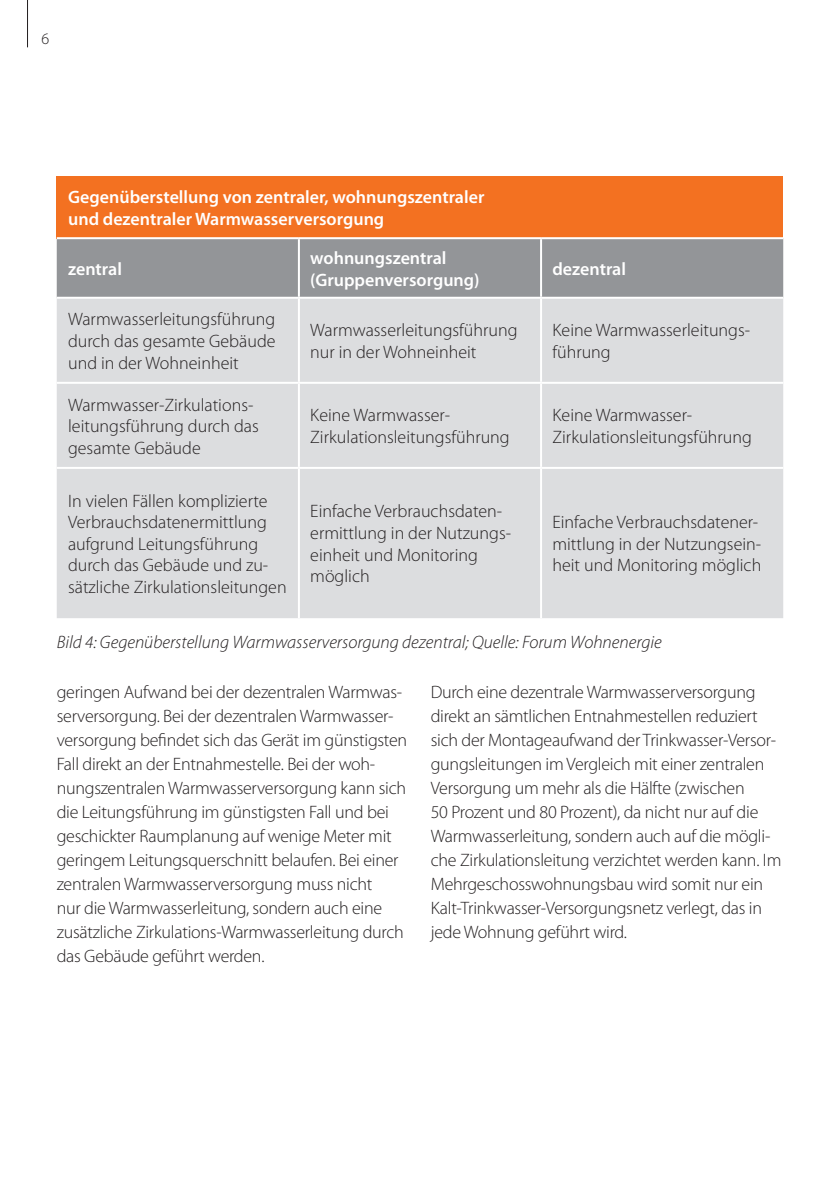
<style>
.page{position:relative;width:840px;height:1191px;background:#fff}
.page>*{position:absolute;margin:0;border:0;box-sizing:border-box;transform-origin:0 0}
.Mengentext{font:300 18px/24px "Myriad Pro";letter-spacing:-.015em;color:#231f20}
.t1{font:600 18px/21.6px "Myriad Pro";color:#fff}
.Überschrift{font:italic 300 18px "Myriad Pro";color:#231f20}
.t2{font:300 16px "Myriad Pro";color:#231f20}
</style>
<div class="page">
<hr style="left:27px;top:0;width:1px;height:47px;background:#231f20">
<div style="left:57px;top:176px;width:725px;height:62px;background:#f37121"></div>
<div style="left:57px;top:239px;width:725px;height:58px;background:#939598"></div>
<div style="left:57px;top:299px;width:725px;height:319px;background:#dcdddf"></div>
<hr style="left:57px;top:237px;width:242px;height:2px;background:#fff">
<hr style="left:299px;top:237px;width:241px;height:2px;background:#fff">
<hr style="left:298px;top:239px;width:2px;height:58px;background:#fff">
<hr style="left:540px;top:237px;width:242px;height:2px;background:#fff">
<hr style="left:539px;top:239px;width:2px;height:58px;background:#fff">
<hr style="left:298px;top:299px;width:2px;height:83px;background:#fff">
<hr style="left:539px;top:299px;width:2px;height:83px;background:#fff">
<hr style="left:57px;top:382px;width:242px;height:2px;background:#fff">
<hr style="left:299px;top:382px;width:241px;height:2px;background:#fff">
<hr style="left:298px;top:384px;width:2px;height:83px;background:#fff">
<hr style="left:540px;top:382px;width:242px;height:2px;background:#fff">
<hr style="left:539px;top:384px;width:2px;height:83px;background:#fff">
<hr style="left:57px;top:467px;width:242px;height:2px;background:#fff">
<hr style="left:299px;top:467px;width:241px;height:2px;background:#fff">
<hr style="left:298px;top:469px;width:2px;height:149px;background:#fff">
<hr style="left:540px;top:467px;width:242px;height:2px;background:#fff">
<hr style="left:539px;top:469px;width:2px;height:149px;background:#fff">
<p class="t2" style="left:41px;top:30px;width:9px">6</p>
<p class="t1" style="left:68px;top:186px;width:417px">Gegenüberstellung von zentraler, wohnungszentraler</p>
<p class="t1" style="left:68px;top:208px;width:317px">und dezentraler Warmwasserversorgung</p>
<p class="t1" style="left:68px;top:258px;width:55px">zentral</p>
<p class="t1" style="left:310px;top:247px;width:171px">wohnungszentral (Gruppenversorgung)</p>
<p class="t1" style="left:552px;top:258px;width:75px">dezentral</p>
<p class="Mengentext" style="left:68px;top:309px;width:209px;line-height:21.6px;text-align:justify">Warmwasserleitungsführung durch das gesamte Gebäude und in der Wohneinheit</p>
<p class="Mengentext" style="left:310px;top:318px;width:209px">Warmwasserleitungsführung</p>
<p class="Mengentext" style="left:552px;top:318px;width:198px">Keine Warmwasserleitungs-</p>
<p class="Mengentext" style="left:552px;top:340px;width:60px">führung</p>
<p class="Mengentext" style="left:310px;top:340px;width:167px">nur in der Wohneinheit</p>
<p class="Mengentext" style="left:68px;top:393px;width:186px">Warmwasser-Zirkulations-</p>
<p class="Mengentext" style="left:68px;top:414px;width:192px">leitungsführung durch das</p>
<p class="Mengentext" style="left:68px;top:436px;width:134px">gesamte Gebäude</p>
<p class="Mengentext" style="left:310px;top:405px;width:201px;line-height:21.6px">Keine Warmwasser-<br>Zirkulationsleitungsführung</p>
<p class="Mengentext" style="left:552px;top:405px;width:201px;line-height:21.6px">Keine Warmwasser-<br>Zirkulationsleitungsführung</p>
<p class="Mengentext" style="left:68px;top:490px;width:220px;line-height:21.6px">In vielen Fällen komplizierte<br>Verbrauchsdatenermittlung aufgrund Leitungsführung durch das Gebäude und zu&shy;sätzliche Zirkulationsleitungen</p>
<p class="Mengentext" style="left:310px;top:501px;width:202px;line-height:21.6px">Einfache Verbrauchsdaten&shy;ermittlung in der Nutzungs&shy;einheit und Monitoring möglich</p>
<p class="Mengentext" style="left:552px;top:511px;width:210px;line-height:21.6px">Einfache Verbrauchsdatener&shy;mittlung in der Nutzungsein&shy;heit und Monitoring möglich</p>
<p class="Überschrift" style="left:57px;top:631px;width:606px">Bild 4: Gegenüberstellung Warmwasserversorgung dezentral; Quelle: Forum Wohnenergie</p>
<p class="Mengentext" style="left:430px;top:680px;width:352px">Durch eine dezentrale Warmwasserversorgung direkt an sämtlichen Entnahmestellen reduziert sich der Montageaufwand der Trinkwasser-Versor&shy;gungsleitungen im Vergleich mit einer zentralen Versorgung um mehr als die Hälfte (zwischen<br>50 Prozent und 80 Prozent), da nicht nur auf die Warmwasserleitung, sondern auch auf die mögli&shy;che Zirkulationsleitung verzichtet werden kann. Im Mehrgeschosswohnungsbau wird somit nur ein Kalt-Trinkwasser-Versorgungsnetz verlegt, das in jede Wohnung geführt wird.</p>
<p class="Mengentext" style="left:57px;top:680px;width:352px">geringen Aufwand bei der dezentralen Warmwas&shy;serversorgung. Bei der dezentralen Warmwasser&shy;versorgung befindet sich das Gerät im günstigsten Fall direkt an der Entnahmestelle. Bei der woh&shy;nungszentralen Warmwasserversorgung kann sich die Leitungsführung im günstigsten Fall und bei geschickter Raumplanung auf wenige Meter mit geringem Leitungsquerschnitt belaufen. Bei einer zentralen Warmwasserversorgung muss nicht<br>nur die Warmwasserleitung, sondern auch eine zusätzliche Zirkulations-Warmwasserleitung durch das Gebäude geführt werden.</p>
</div>
